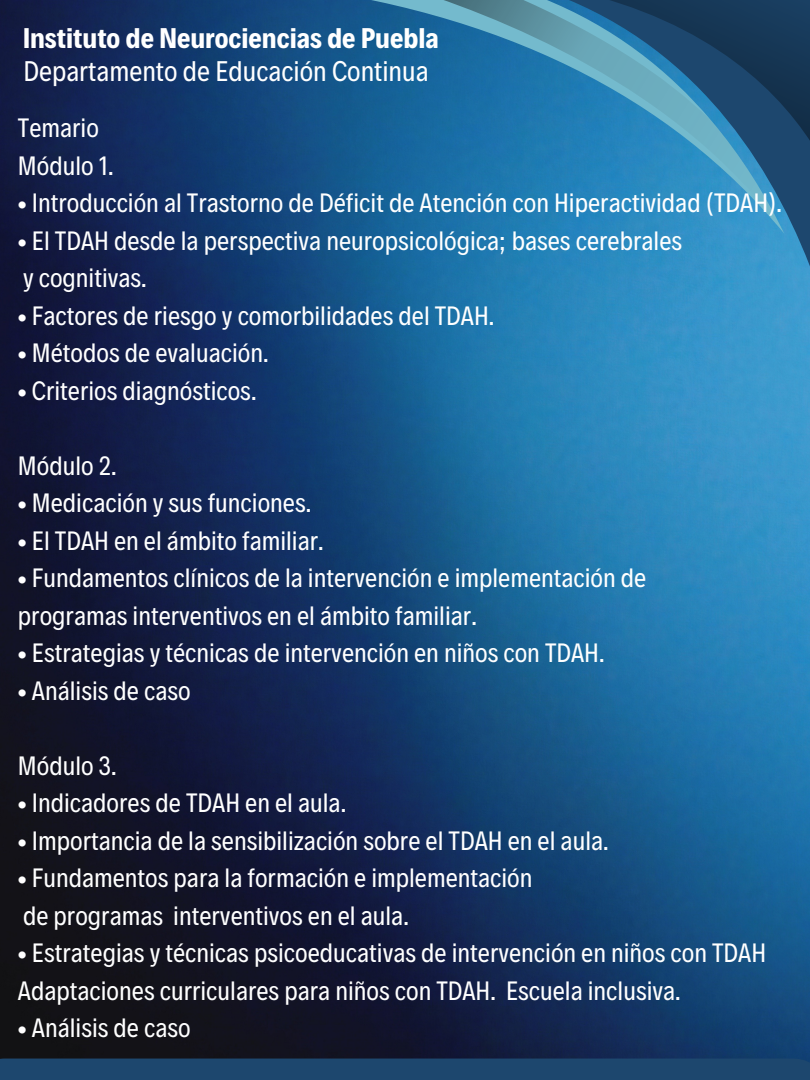
<style>
.page{position:relative;width:810px;height:1080px;background:#fff}
.page>*{position:absolute;margin:0;border:0;box-sizing:border-box;transform-origin:0 0}
.t1{font:700 28.75px "Decalotype";color:#fff}
.t2{font:28.75px "Decalotype";color:#fff}
.t3{font:26.88px "Decalotype";color:#fff}
</style>
<div class="page">
<img style="left:0;top:0;width:810px;height:1059px">
<svg style="left:275px;top:0;width:120px;height:234px;background:#14568b"></svg>
<svg style="left:525px;top:234px;width:285px;height:238px;background:#3290c4"></svg>
<svg style="left:543px;top:0;width:267px;height:261px;background:#256a97"></svg>
<svg style="left:395px;top:0;width:389px;height:234px;background:#2b77a4"></svg>
<div style="left:0;top:1059px;width:810px;height:21px;background:#1d476e"></div>
<p class="t1" style="left:23px;top:19px;width:417px">Instituto de Neurociencias de Puebla</p>
<p class="t2" style="left:23px;top:52px;width:407px">Departamento de Educación Continua</p>
<p class="t3" style="left:18px;top:110px;width:83px">Temario</p>
<p class="t3" style="left:18px;top:148px;width:97px">Módulo 1.</p>
<p class="t3" style="left:18px;top:185px;width:766px">• Introducción al Trastorno de Déficit de Atención con Hiperactividad (TDAH).</p>
<p class="t3" style="left:18px;top:223px;width:666px">• El TDAH desde la perspectiva neuropsicológica; bases cerebrales</p>
<p class="t3" style="left:23px;top:260px;width:125px">y cognitivas.</p>
<p class="t3" style="left:18px;top:298px;width:478px">• Factores de riesgo y comorbilidades del TDAH.</p>
<p class="t3" style="left:18px;top:335px;width:252px">• Métodos de evaluación.</p>
<p class="t3" style="left:18px;top:373px;width:240px">• Criterios diagnósticos.</p>
<p class="t3" style="left:18px;top:448px;width:100px">Módulo 2.</p>
<p class="t3" style="left:18px;top:485px;width:295px">• Medicación y sus funciones.</p>
<p class="t3" style="left:18px;top:523px;width:307px">• El TDAH en el ámbito familiar.</p>
<p class="t3" style="left:18px;top:560px;width:630px">• Fundamentos clínicos de la intervención e implementación de</p>
<p class="t3" style="left:18px;top:598px;width:460px">programas interventivos en el ámbito familiar.</p>
<p class="t3" style="left:18px;top:635px;width:588px">• Estrategias y técnicas de intervención en niños con TDAH.</p>
<p class="t3" style="left:18px;top:673px;width:174px">• Análisis de caso</p>
<p class="t3" style="left:18px;top:748px;width:100px">Módulo 3.</p>
<p class="t3" style="left:18px;top:785px;width:330px">• Indicadores de TDAH en el aula.</p>
<p class="t3" style="left:18px;top:823px;width:592px">• Importancia de la sensibilización sobre el TDAH en el aula.</p>
<p class="t3" style="left:18px;top:860px;width:516px">• Fundamentos para la formación e implementación</p>
<p class="t3" style="left:23px;top:898px;width:387px">de programas interventivos en el aula.</p>
<p class="t3" style="left:18px;top:935px;width:750px">• Estrategias y técnicas psicoeducativas de intervención en niños con TDAH</p>
<p class="t3" style="left:18px;top:973px;width:664px">Adaptaciones curriculares para niños con TDAH. Escuela inclusiva.</p>
<p class="t3" style="left:18px;top:1010px;width:174px">• Análisis de caso</p>
</div>
